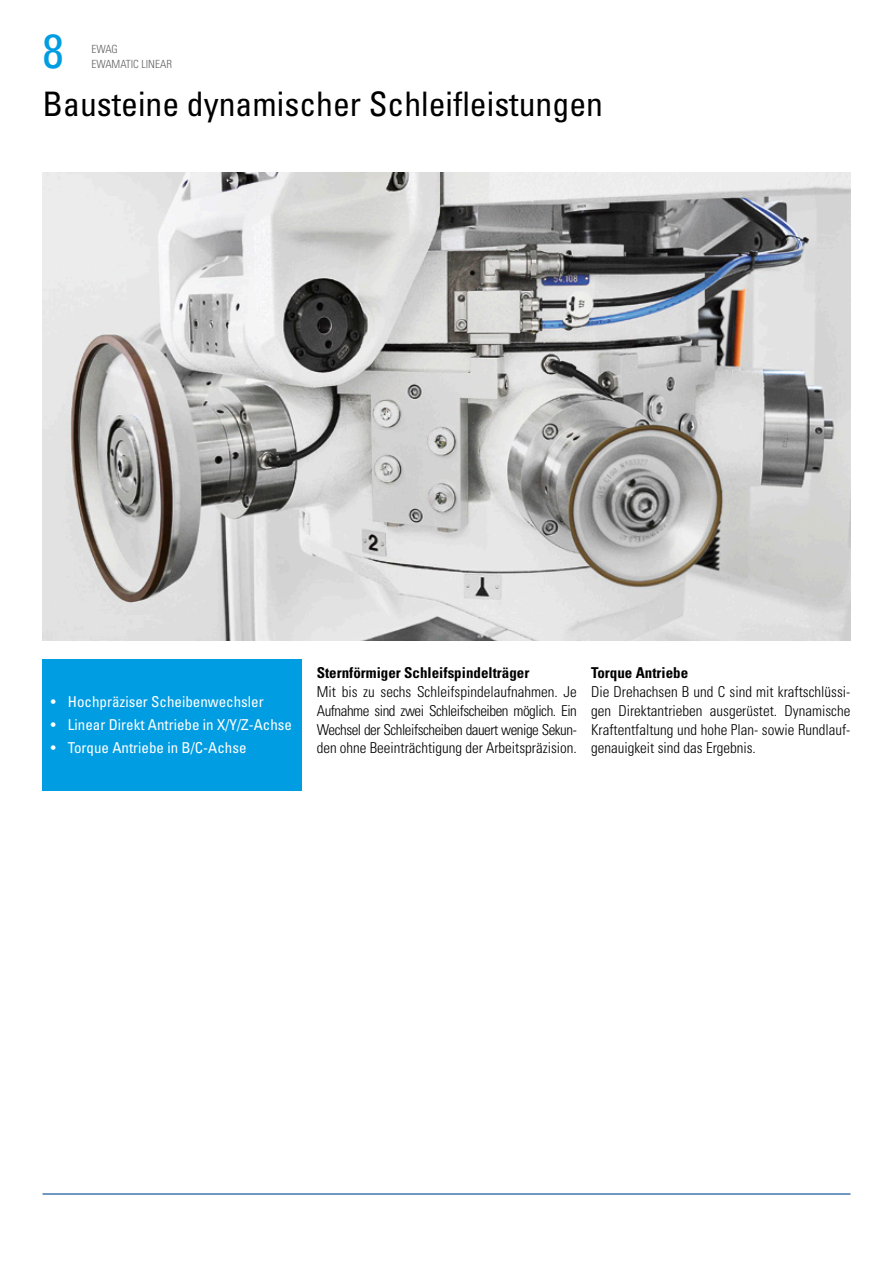
<style>
.page{position:relative;width:893px;height:1263px;background:#fff}
.page>*{position:absolute;margin:0;border:0;box-sizing:border-box;transform-origin:0 0}
.t1{font:condensed 48px "Univers LT";color:#009de2}
.t2{font:condensed 33.75px "Univers LT";color:#000}
.t3{font:300 condensed 15px/18.8px "Univers LT";color:#000;text-align:justify}
.t4{font:condensed 15px "Univers LT";color:#fff}
.t5{font:700 condensed 15px "Univers LT";color:#000}
.t6{font:300 condensed 11.25px/15px "Univers LT";color:#626262}
</style>
<div class="page">
<hr style="left:43px;top:1193px;width:807px;height:1px;background:#004992">
<div style="left:42px;top:660px;width:260px;height:131px;background:#009de2"></div>
<img style="left:42px;top:172px;width:808px;height:469px">
<h1 class="t1" style="left:43px;top:20px;width:23px">8</h1>
<p class="t6" style="left:91px;top:41px;width:82px">EWAG<br>EWAMATIC LINEAR</p>
<h2 class="t2" style="left:43px;top:82px;width:562px">Bausteine dynamischer Schleifleistungen</h2>
<p class="t4" style="left:51px;top:692px;width:214px">• Hochpräziser Scheibenwechsler</p>
<p class="t4" style="left:51px;top:715px;width:243px">• Linear Direkt Antriebe in X/Y/Z-Achse</p>
<p class="t4" style="left:51px;top:738px;width:197px">• Torque Antriebe in B/C-Achse</p>
<p class="t5" style="left:317px;top:664px;width:214px">Sternförmiger Schleifspindelträger</p>
<p class="t3" style="left:317px;top:682px;width:262px">Mit bis zu sechs Schleifspindelaufnahmen. Je Aufnahme sind zwei Schleifscheiben möglich. Ein Wechsel der Schleifscheiben dauert wenige Sekun&shy;den ohne Beeinträchtigung der Arbeitspräzision.</p>
<p class="t5" style="left:591px;top:664px;width:99px">Torque Antriebe</p>
<p class="t3" style="left:591px;top:682px;width:261px">Die Drehachsen B und C sind mit kraftschlüssi&shy;gen Direktantrieben ausgerüstet. Dynamische Kraftentfaltung und hohe Plan- sowie Rundlauf&shy;genauigkeit sind das Ergebnis.</p>
</div>
